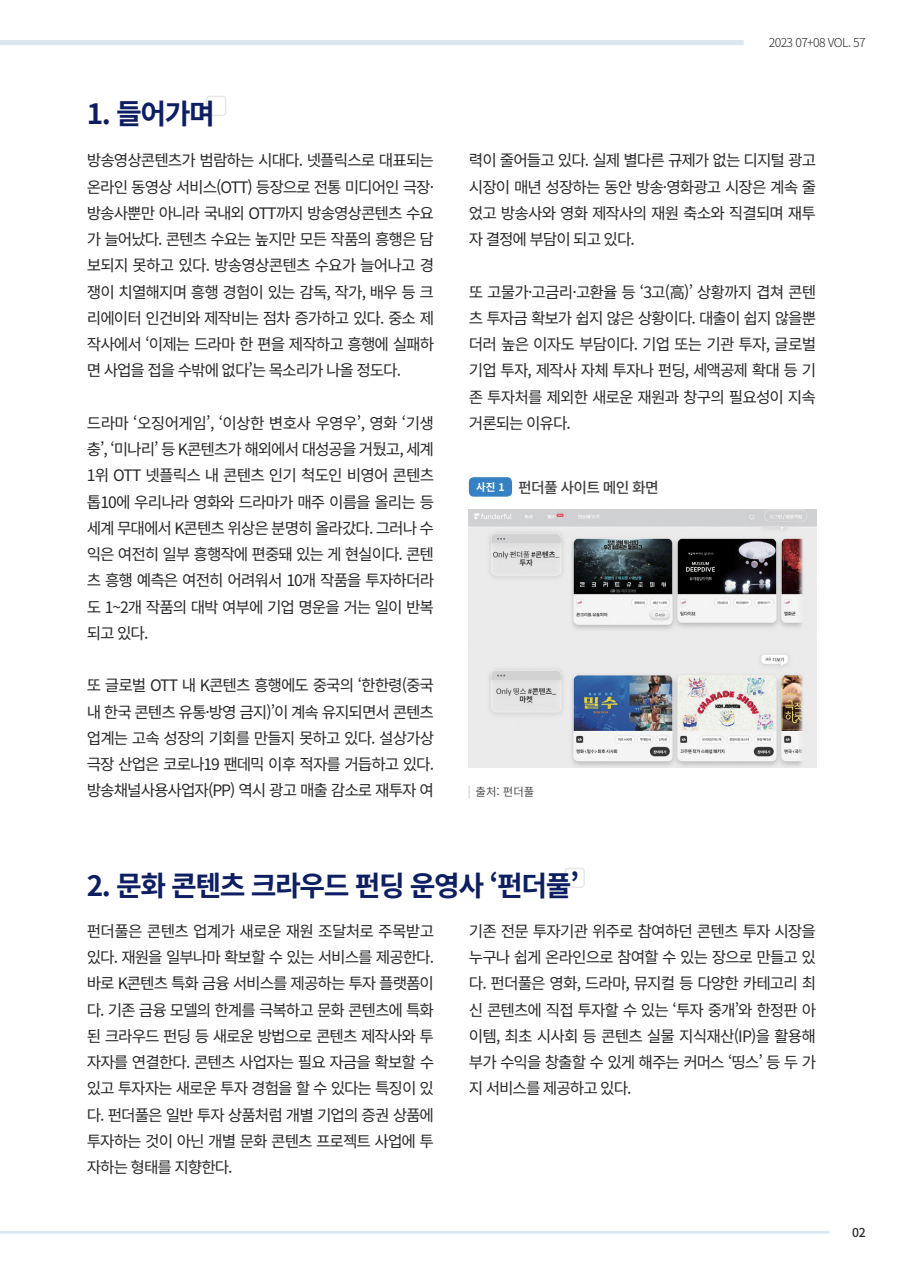
<style>
.page{position:relative;width:903px;height:1275px;background:#fff}
.page>*{position:absolute;margin:0;border:0;box-sizing:border-box;transform-origin:0 0}
.t1{font:700 28px "Noto Sans CJ Kkr";letter-spacing:-.05em;color:#0e1e63}
.t2{font:15.75px/26.2px "Noto Sans CJ Kkr";letter-spacing:-.065em;color:#292829;text-align:justify}
.t3{font:500 14.88px "Noto Sans KR";letter-spacing:-.05em;color:#414042}
.t4{font:300 12.25px "Noto Sans CJ Kkr";letter-spacing:-.05em;color:#292829}
.t5{font:500 12.25px "Noto Sans CJ Kkr";color:#292829}
.t6{font:11.38px "Noto Sans CJ Kkr";color:#4d4d4f}
.s1{font-weight:700;font-size:10.5px;color:#fff}
</style>
<div class="page">
<div style="left:0;top:40px;width:744px;height:5px;background:#dae7f0"></div>
<div style="left:206px;top:96px;width:20px;height:20px;border:1px solid #e6e7e8;border-radius:3px"></div>
<div style="left:469px;top:477px;width:43px;height:20px;background:#3581c3;border-radius:5px"></div>
<img style="left:469px;top:509px;width:347px;height:258px">
<svg style="left:469px;top:786px;width:1px;height:12px"></svg>
<div style="left:564px;top:868px;width:21px;height:20px;border:1px solid #e6e7e8;border-radius:3px"></div>
<hr style="left:0;top:1231px;width:829px;height:3px;background:#dae7f0">
<h1 class="t1" style="left:87px;top:98px;width:130px">1. 들어가며</h1>
<p class="t2" style="left:87px;top:148px;width:349px">방송영상콘텐츠가 범람하는 시대다. 넷플릭스로 대표되는 온라인 동영상 서비스(OTT) 등장으로 전통 미디어인 극장· 방송사뿐만 아니라 국내외 OTT까지 방송영상콘텐츠 수요 가 늘어났다. 콘텐츠 수요는 높지만 모든 작품의 흥행은 담 보되지 못하고 있다. 방송영상콘텐츠 수요가 늘어나고 경 쟁이 치열해지며 흥행 경험이 있는 감독, 작가, 배우 등 크 리에이터 인건비와 제작비는 점차 증가하고 있다. 중소 제 작사에서 ‘이제는 드라마 한 편을 제작하고 흥행에 실패하 면 사업을 접을 수밖에 없다’는 목소리가 나올 정도다.</p>
<p class="t2" style="left:87px;top:410px;width:349px">드라마 ‘오징어게임’, ‘이상한 변호사 우영우’, 영화 ‘기생 충’, ‘미나리’ 등 K콘텐츠가 해외에서 대성공을 거뒀고, 세계 1위 OTT 넷플릭스 내 콘텐츠 인기 척도인 비영어 콘텐츠 톱10에 우리나라 영화와 드라마가 매주 이름을 올리는 등 세계 무대에서 K콘텐츠 위상은 분명히 올라갔다. 그러나 수 익은 여전히 일부 흥행작에 편중돼 있는 게 현실이다. 콘텐 츠 흥행 예측은 여전히 어려워서 10개 작품을 투자하더라 도 1~2개 작품의 대박 여부에 기업 명운을 거는 일이 반복 되고 있다.</p>
<p class="t2" style="left:87px;top:673px;width:349px">또 글로벌 OTT 내 K콘텐츠 흥행에도 중국의 ‘한한령(중국 내 한국 콘텐츠 유통·방영 금지)’이 계속 유지되면서 콘텐츠 업계는 고속 성장의 기회를 만들지 못하고 있다. 설상가상 극장 산업은 코로나19 팬데믹 이후 적자를 거듭하고 있다. 방송채널사용사업자(PP) 역시 광고 매출 감소로 재투자 여</p>
<p class="t4" style="left:769px;top:36px;width:98px">2023 07+08 VOL. 57</p>
<p class="t2" style="left:469px;top:148px;width:349px">력이 줄어들고 있다. 실제 별다른 규제가 없는 디지털 광고 시장이 매년 성장하는 동안 방송·영화광고 시장은 계속 줄 었고 방송사와 영화 제작사의 재원 축소와 직결되며 재투 자 결정에 부담이 되고 있다.</p>
<p class="t2" style="left:469px;top:279px;width:349px">또 고물가·고금리·고환율 등 ‘3고(高)’ 상황까지 겹쳐 콘텐 츠 투자금 확보가 쉽지 않은 상황이다. 대출이 쉽지 않을뿐 더러 높은 이자도 부담이다. 기업 또는 기관 투자, 글로벌 기업 투자, 제작사 자체 투자나 펀딩, 세액공제 확대 등 기 존 투자처를 제외한 새로운 재원과 창구의 필요성이 지속 거론되는 이유다.</p>
<p class="t3" style="left:476px;top:479px;width:184px"><span class="s1">사진 1</span> 펀더풀 사이트 메인 화면</p>
<p class="t6" style="left:476px;top:786px;width:60px">출처: 펀더풀</p>
<h1 class="t1" style="left:87px;top:870px;width:494px">2. 문화 콘텐츠 크라우드 펀딩 운영사 ‘펀더풀’</h1>
<p class="t2" style="left:87px;top:918px;width:349px">펀더풀은 콘텐츠 업계가 새로운 재원 조달처로 주목받고 있다. 재원을 일부나마 확보할 수 있는 서비스를 제공한다. 바로 K콘텐츠 특화 금융 서비스를 제공하는 투자 플랫폼이 다. 기존 금융 모델의 한계를 극복하고 문화 콘텐츠에 특화 된 크라우드 펀딩 등 새로운 방법으로 콘텐츠 제작사와 투 자자를 연결한다. 콘텐츠 사업자는 필요 자금을 확보할 수 있고 투자자는 새로운 투자 경험을 할 수 있다는 특징이 있 다. 펀더풀은 일반 투자 상품처럼 개별 기업의 증권 상품에 투자하는 것이 아닌 개별 문화 콘텐츠 프로젝트 사업에 투 자하는 형태를 지향한다.</p>
<p class="t2" style="left:469px;top:918px;width:349px">기존 전문 투자기관 위주로 참여하던 콘텐츠 투자 시장을 누구나 쉽게 온라인으로 참여할 수 있는 장으로 만들고 있 다. 펀더풀은 영화, 드라마, 뮤지컬 등 다양한 카테고리 최 신 콘텐츠에 직접 투자할 수 있는 ‘투자 중개’와 한정판 아 이템, 최초 시사회 등 콘텐츠 실물 지식재산(IP)을 활용해 부가 수익을 창출할 수 있게 해주는 커머스 ‘띵스’ 등 두 가 지 서비스를 제공하고 있다.</p>
<p class="t5" style="left:852px;top:1226px;width:15px">02</p>
</div>
